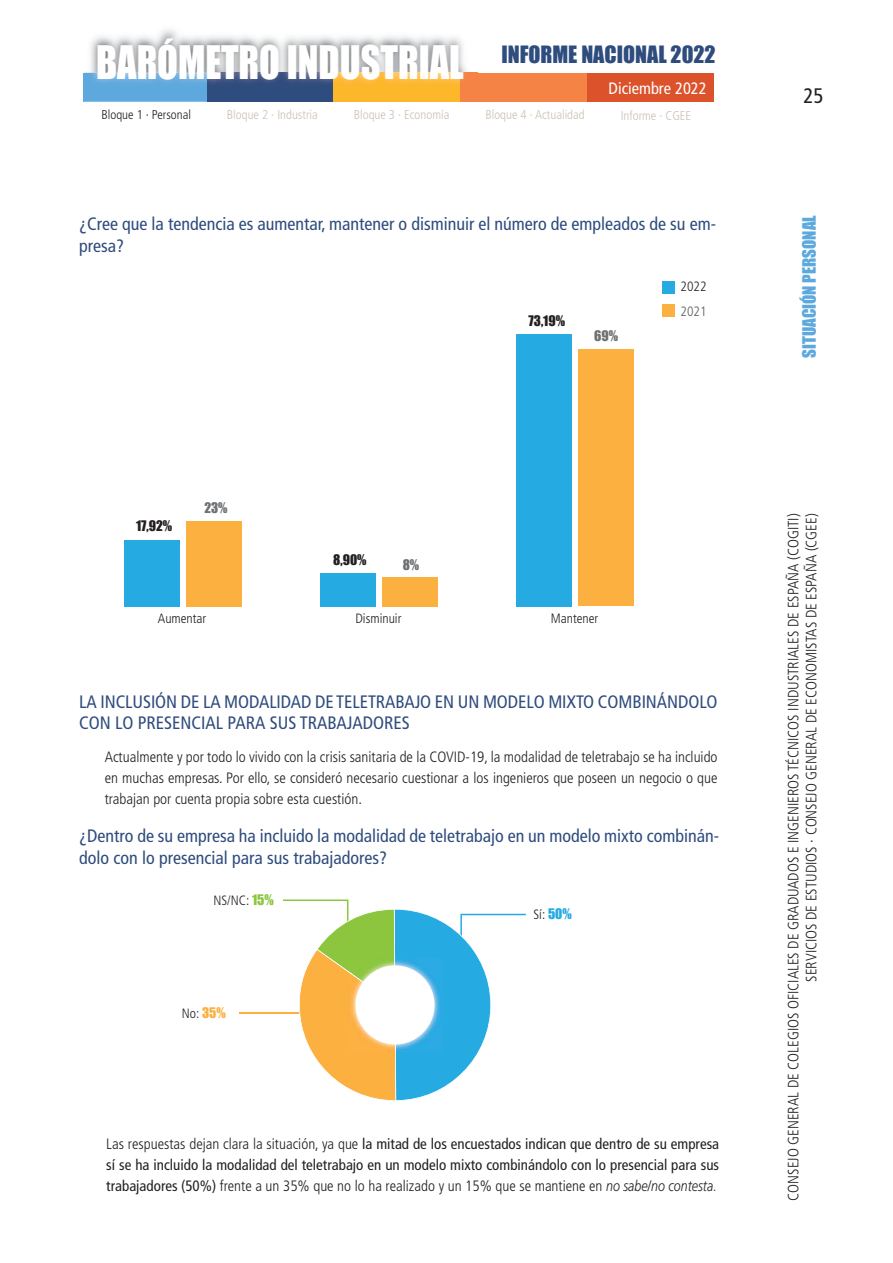
<style>
.page{position:relative;width:893px;height:1263px;background:#fff}
.page>*{position:absolute;margin:0;border:0;box-sizing:border-box;transform-origin:0 0}
.t1{font:42.75px "Impact";color:#fff;scale:.89 1}
.t2{font:22.05px "Impact";color:#2e4c7d}
.t3{font:condensed 21px "Frutiger";color:#231f20}
.t4{font:condensed 18px/21.6px "Frutiger";color:#2e4c7d}
.t5{font:17.1px "Impact";color:#5da9dd}
.t6{font:condensed 16.5px "Frutiger";color:#fff}
.t7{font:300 condensed 15px/21px "Frutiger";color:#231f20;text-align:right}
.t8{font:condensed 15px/21px "Frutiger";color:#231f20;text-align:justify}
.t9{font:300 condensed 13.5px "Frutiger";color:#231f20}
.t10{font:13.5px "Impact";color:#231f20}
.t11{font:13.5px "Impact";color:#6d6f71}
.t12{font:300 condensed 13.5px "Frutiger";color:#58595b}
.t13{font:300 condensed 12.75px "Frutiger";color:#cac2b8}
.t14{font:300 condensed 12.75px "Frutiger";color:#231f20}
.s1{font-family:"Impact";font-weight:400;font-stretch:normal;color:#8cc63f}
.s2{font-family:"Impact";font-weight:400;font-stretch:normal;color:#fbb03f}
.s3{font-family:"Impact";font-weight:400;font-stretch:normal;color:#25aae1}
.s4{font-weight:300}
.s5{font-weight:300;font-style:italic;font-stretch:normal}
</style>
<div class="page">
<div style="left:460px;top:73px;width:127px;height:28px;background:#f58345"></div>
<div style="left:587px;top:73px;width:127px;height:28px;background:#db522b"></div>
<img style="left:84px;top:29px;width:393px;height:73px">
<img style="left:84px;top:73px;width:123px;height:28px">
<img style="left:207px;top:73px;width:270px;height:28px">
<div style="left:662px;top:304px;width:13px;height:13px;background:#fbb03f"></div>
<div style="left:662px;top:281px;width:13px;height:13px;background:#25aae1"></div>
<div style="left:186px;top:521px;width:56px;height:85px;background:#fbb03f"></div>
<div style="left:124px;top:540px;width:56px;height:66px;background:#25aae1"></div>
<div style="left:382px;top:577px;width:56px;height:29px;background:#fbb03f"></div>
<div style="left:320px;top:573px;width:56px;height:33px;background:#25aae1"></div>
<div style="left:578px;top:350px;width:56px;height:256px;background:#fbb03f"></div>
<div style="left:516px;top:334px;width:55px;height:272px;background:#25aae1"></div>
<hr style="left:239px;top:1012px;width:106px;height:2px;background:#fbb03f">
<svg style="left:283px;top:900px;width:243px;height:201px"></svg>
<img style="left:348px;top:1006px;width:47px;height:46px">
<img style="left:395px;top:958px;width:47px;height:94px">
<img style="left:348px;top:958px;width:47px;height:48px">
<div style="left:355px;top:965px;width:79px;height:79px;background:#fff;border-radius:50%"></div>
<h1 class="t1" style="left:96px;top:39px;width:414px">BARÓMETRO INDUSTRIAL</h1>
<p class="t14" style="left:101px;top:109px;width:91px">Bloque 1 · Personal</p>
<p class="t13" style="left:227px;top:109px;width:92px">Bloque 2 · Industria</p>
<p class="t13" style="left:354px;top:109px;width:97px">Bloque 3 · Economía</p>
<p class="t13" style="left:485px;top:109px;width:101px">Bloque 4 · Actualidad</p>
<p class="t13" style="left:621px;top:110px;width:72px">Informe · CGEE</p>
<h2 class="t2" style="left:501px;top:43px;width:216px">INFORME NACIONAL 2022</h2>
<p class="t6" style="left:608px;top:81px;width:100px">Diciembre 2022</p>
<p class="t4" style="left:79px;top:215px;width:638px">¿Cree que la tendencia es aumentar, mantener o disminuir el número de empleados de su em&shy;presa?</p>
<p class="t10" style="left:528px;top:313px;width:38px">73,19%</p>
<p class="t11" style="left:594px;top:328px;width:25px">69%</p>
<p class="t9" style="left:680px;top:281px;width:27px">2022</p>
<p class="t12" style="left:680px;top:306px;width:27px">2021</p>
<p class="t10" style="left:136px;top:519px;width:38px">17,92%</p>
<p class="t11" style="left:204px;top:501px;width:25px">23%</p>
<p class="t10" style="left:333px;top:553px;width:35px">8,90%</p>
<p class="t11" style="left:403px;top:558px;width:18px">8%</p>
<p class="t9" style="left:158px;top:613px;width:50px">Aumentar</p>
<p class="t9" style="left:355px;top:613px;width:48px">Disminuir</p>
<p class="t9" style="left:551px;top:613px;width:49px">Mantener</p>
<p class="t4" style="left:79px;top:692px;width:640px;line-height:21px">LA INCLUSIÓN DE LA MODALIDAD DE TELETRABAJO EN UN MODELO MIXTO COMBINÁNDOLO<br>CON LO PRESENCIAL PARA SUS TRABAJADORES</p>
<p class="t7" style="left:105px;top:748px;width:614px;text-align:justify">Actualmente y por todo lo vivido con la crisis sanitaria de la COVID-19, la modalidad de teletrabajo se ha incluido en muchas empresas. Por ello, se consideró necesario cuestionar a los ingenieros que poseen un negocio o que trabajan por cuenta propia sobre esta cuestión.</p>
<p class="t4" style="left:79px;top:827px;width:641px">¿Dentro de su empresa ha incluido la modalidad de teletrabajo en un modelo mixto combinán&shy;dolo con lo presencial para sus trabajadores?</p>
<p class="t9" style="left:214px;top:895px;width:62px">NS/NC: <span class="s1">15%</span></p>
<p class="t9" style="left:182px;top:1007px;width:46px">No: <span class="s2">35%</span></p>
<p class="t9" style="left:533px;top:909px;width:40px">Sí: <span class="s3">50%</span></p>
<p class="t8" style="left:106px;top:1135px;width:614px"><span class="s4">Las respuestas dejan clara la situación, ya que</span> la mitad de los encuestados indican que dentro de su empresa sí se ha incluido la modalidad del teletrabajo en un modelo mixto combinándolo con lo presencial para sus trabajadores (50%) <span class="s4">frente a un 35% que no lo ha realizado y un 15% que se mantiene en</span> <span class="s5">no sabe/no contesta.</span></p>
<h3 class="t3" style="left:803px;top:88px;width:22px">25</h3>
<p class="t5" style="left:800px;top:358px;width:144px;rotate:-90deg">SITUACIÓN PERSONAL</p>
<p class="t7" style="left:785px;top:1201px;width:689px;line-height:18px;rotate:-90deg">CONSEJO GENERAL DE COLEGIOS OFICIALES DE GRADUADOS E INGENIEROS TÉCNICOS INDUSTRIALES DE ESPAÑA (COGITI)<br>SERVICIOS DE ESTUDIOS · CONSEJO GENERAL DE ECONOMISTAS DE ESPAÑA (CGEE)</p>
</div>
